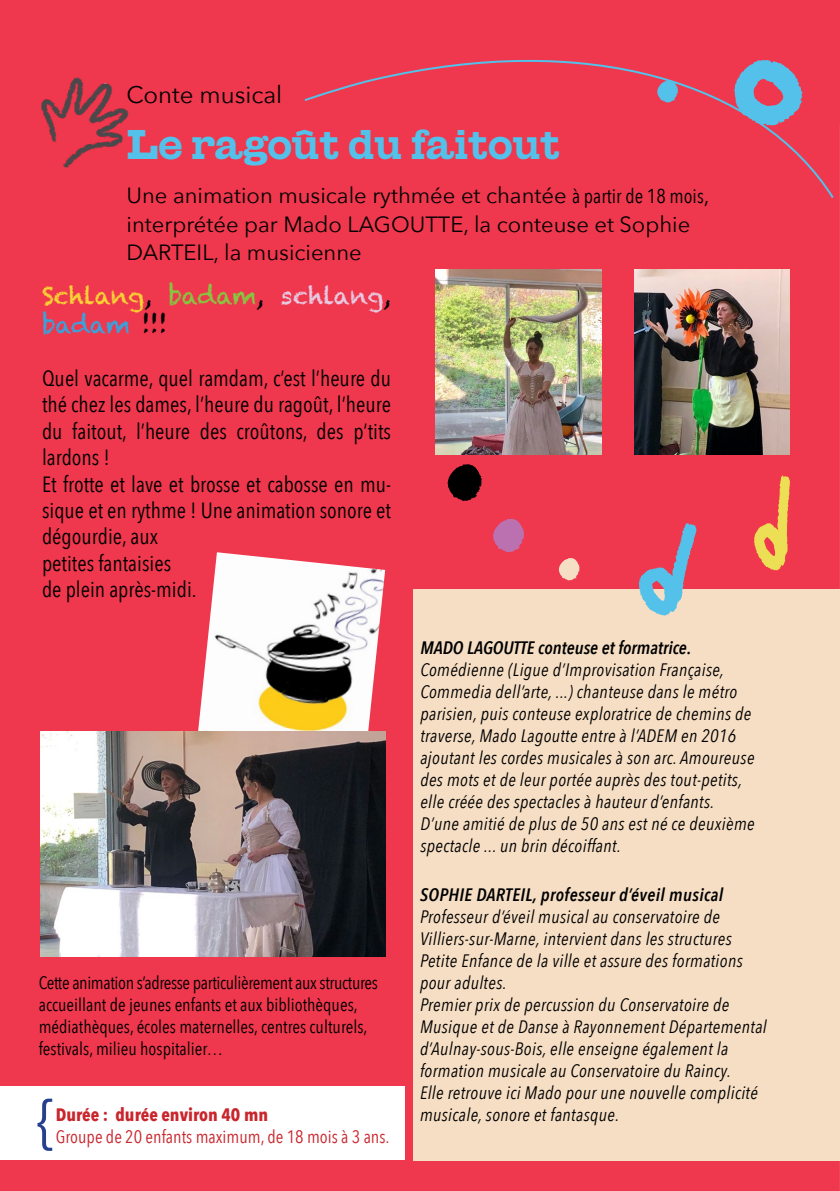
<style>
.page{position:relative;width:840px;height:1191px;background:#fff}
.page>*{position:absolute;margin:0;border:0;box-sizing:border-box;transform-origin:0 0}
.t1{font:58.8px "Avenir Next";color:#25408f}
.t2{font:41.4px "Giza One Five";color:#53c1e9}
.t3{font:24px/28.8px "Chalkduster";letter-spacing:-.01em;color:#f9d334}
.t4{font:24px "Avenir Next";color:#000}
.t5{font:22px/26.4px "Avenir Next Condensed";color:#000}
.t6{font:22px/28px "Avenir Next";color:#000}
.t7{font:italic 18px/22px "Avenir Next Condensed";letter-spacing:.02em;color:#000}
.t8{font:18px/22px "Avenir Next Condensed";color:#000}
.t9{font:italic 600 18px "Avenir Next Condensed";letter-spacing:.01em;color:#000}
.t10{font:18px "Avenir Next Condensed";color:#c9252c}
.t11{font:700 18px "Avenir Next Condensed";color:#c9252c}
.s1{font-family:"Avenir Next Condensed";font-size:20px}
.s2{color:#000}
.s3{color:#88c540}
.s4{color:#e6cae2}
.s5{color:#3ca1da}
</style>
<div class="page">
<div style="left:0;top:0;width:839px;height:1191px;background:#ef374d"></div>
<div style="left:0;top:1086px;width:404px;height:74px;background:#fff"></div>
<div style="left:413px;top:589px;width:426px;height:571px;background:#f6dec4"></div>
<img style="left:435px;top:269px;width:166px;height:185px">
<img style="left:634px;top:269px;width:155px;height:185px">
<svg style="left:304px;top:59px;width:530px;height:139px"></svg>
<svg style="left:656px;top:80px;width:21px;height:23px"></svg>
<svg style="left:493px;top:518px;width:31px;height:34px"></svg>
<svg style="left:558px;top:558px;width:21px;height:22px"></svg>
<svg style="left:447px;top:464px;width:34px;height:37px"></svg>
<svg style="left:733px;top:60px;width:69px;height:65px"></svg>
<img style="left:198px;top:552px;width:187px;height:179px">
<img style="left:41px;top:731px;width:344px;height:225px">
<img style="left:41px;top:77px;width:88px;height:91px">
<svg style="left:754px;top:475px;width:35px;height:96px"></svg>
<svg style="left:638px;top:523px;width:58px;height:93px"></svg>
<svg style="left:839px;top:125px;width:1px;height:1066px"></svg>
<h3 class="t4" style="left:126px;top:79px;width:157px">Conte musical</h3>
<h2 class="t2" style="left:126px;top:121px;width:435px">Le ragoût du faitout</h2>
<p class="t6" style="left:126px;top:182px;width:584px">Une animation musicale rythmée et chantée <span class="s1">à partir de 18 mois</span>, interprétée par Mado LAGOUTTE, la conteuse et Sophie<br>DARTEIL, la musicienne</p>
<h3 class="t3" style="left:42px;top:281px;width:350px">Schlang<span class="s2">,</span> <span class="s3">badam</span><span class="s2">,</span> <span class="s4">schlang</span><span class="s2">, </span><span class="s5">badam</span> <span class="s2">!!!</span></h3>
<p class="t5" style="left:42px;top:366px;width:350px">Quel vacarme, quel ramdam, c’est l’heure du thé chez les dames, l’heure du ragoût, l’heure du faitout, l’heure des croûtons, des p’tits lardons !<br>Et frotte et lave et brosse et cabosse en mu&shy;sique et en rythme ! Une animation sonore et dégourdie, aux<br>petites fantaisies<br>de plein après-midi.</p>
<p class="t8" style="left:39px;top:972px;width:340px">Cette animation s’adresse particulièrement aux structures accueillant de jeunes enfants et aux bibliothèques, médiathèques, écoles maternelles, centres culturels, festivals, milieu hospitalier…</p>
<h1 class="t1" style="left:37px;top:1082px;width:19px">{</h1>
<p class="t11" style="left:56px;top:1103px;width:214px">Durée : durée environ 40 mn</p>
<p class="t10" style="left:56px;top:1125px;width:335px">Groupe de 20 enfants maximum, de 18 mois à 3 ans.</p>
<p class="t9" style="left:420px;top:636px;width:272px">MADO LAGOUTTE conteuse et formatrice.</p>
<p class="t7" style="left:420px;top:659px;width:335px">Comédienne (Ligue d’Improvisation Française, Commedia dell’arte, ...) chanteuse dans le métro parisien, puis conteuse exploratrice de chemins de traverse, Mado Lagoutte entre à l’ADEM en 2016 ajoutant les cordes musicales à son arc. Amoureuse des mots et de leur portée auprès des tout-petits, elle créée des spectacles à hauteur d’enfants.<br>D’une amitié de plus de 50 ans est né ce deuxième spectacle ... un brin décoiffant.</p>
<p class="t9" style="left:420px;top:883px;width:304px">SOPHIE DARTEIL, professeur d’éveil musical</p>
<p class="t7" style="left:420px;top:906px;width:348px">Professeur d’éveil musical au conservatoire de Villiers-sur-Marne, intervient dans les structures Petite Enfance de la ville et assure des formations pour adultes.<br>Premier prix de percussion du Conservatoire de Musique et de Danse à Rayonnement Départemental d’Aulnay-sous-Bois, elle enseigne également la formation musicale au Conservatoire du Raincy.<br>Elle retrouve ici Mado pour une nouvelle complicité musicale, sonore et fantasque.</p>
</div>
